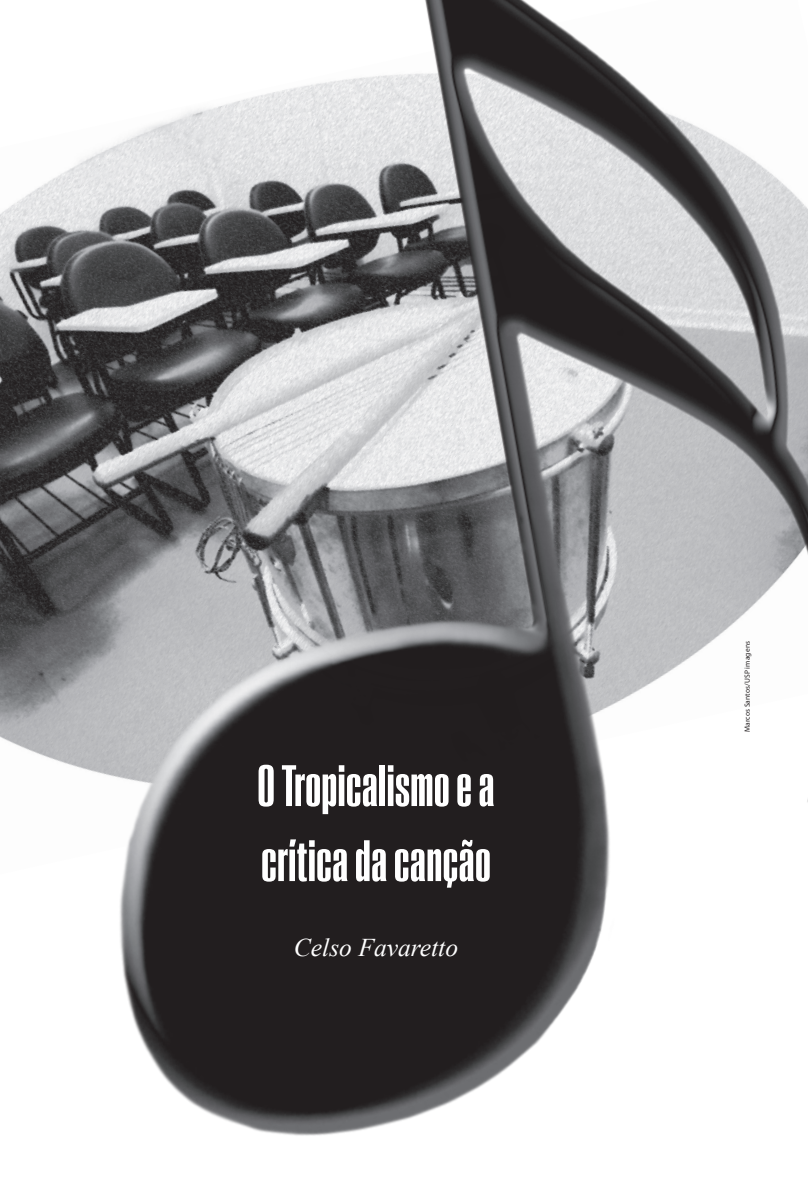
<style>
.page{position:relative;width:808px;height:1191px;background:#fff}
.page>*{position:absolute;margin:0;border:0;box-sizing:border-box;transform-origin:0 0}
.t1{font:300 60px/75px "Smart Sans Std";color:#fff}
.t2{font:italic 25.5px "Times New Roman";color:#fff}
.t3{font:7.5px "Myriad Pro";letter-spacing:.015em;color:#231f20}
</style>
<div class="page">
<img style="left:0;top:0;width:808px;height:1136px">
<p class="t1" style="left:257px;top:750px;width:239px">O Tropicalismo e a crítica da canção</p>
<p class="t2" style="left:294px;top:930px;width:166px">Celso Favaretto</p>
<p class="t3" style="left:743px;top:732px;width:92px;rotate:-90deg">Marcos Santos/USP imagens</p>
</div>
